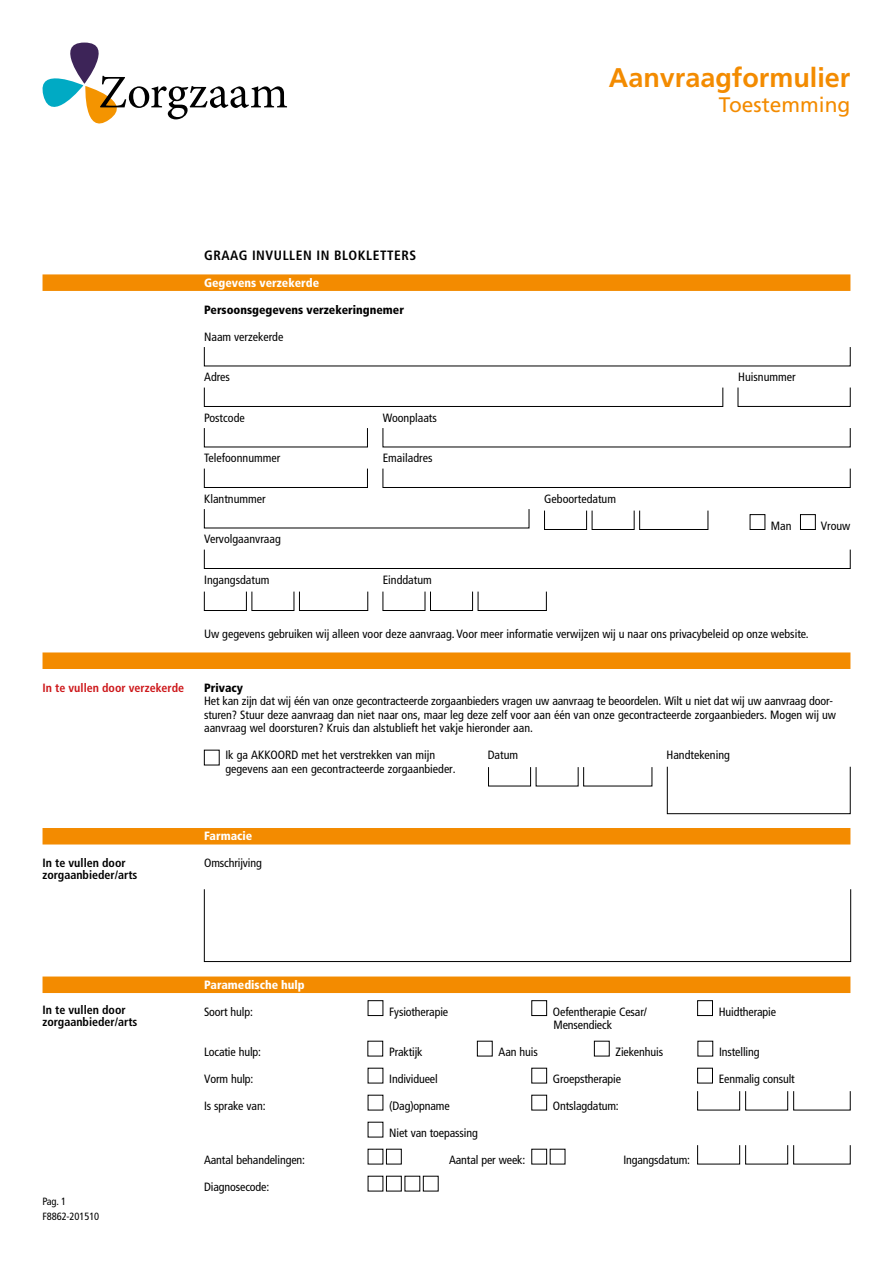
<style>
.page{position:relative;width:893px;height:1263px;background:#fff}
.page>*{position:absolute;margin:0;border:0;box-sizing:border-box;transform-origin:0 0}
.t1{font:700 27px "Frutiger";color:#f38b00}
.t2{font:21px "Frutiger";color:#f38b00}
.t3{font:700 condensed 13.5px "Frutiger";letter-spacing:.04em;color:#000}
.t4{font:condensed 12px/13.5px "Frutiger";color:#000}
.t5{font:700 condensed 12px/12px "Frutiger";color:#000}
.t6{font:900 condensed 12px "Frutiger";color:#fff}
.t7{font:900 condensed 12px "Frutiger";color:#000}
.t8{font:700 condensed 12px "Frutiger";color:#cd171a}
.t9{font:condensed 10.5px/15px "Frutiger";letter-spacing:-.01em;color:#000}
</style>
<div class="page">
<div style="left:43px;top:274px;width:807px;height:17px;background:#f38b00"></div>
<div style="left:43px;top:652px;width:807px;height:17px;background:#f38b00"></div>
<div style="left:43px;top:828px;width:807px;height:16px;background:#f38b00"></div>
<div style="left:43px;top:976px;width:807px;height:17px;background:#f38b00"></div>
<div style="left:204px;top:387px;width:519px;height:20px;border:1px solid #000"></div>
<div style="left:204px;top:468px;width:164px;height:20px;border:1px solid #000"></div>
<div style="left:383px;top:468px;width:467px;height:20px;border:1px solid #000"></div>
<div style="left:544px;top:510px;width:43px;height:20px;border:1px solid #000"></div>
<div style="left:592px;top:510px;width:42px;height:20px;border:1px solid #000"></div>
<div style="left:639px;top:510px;width:69px;height:20px;border:1px solid #000"></div>
<div style="left:750px;top:514px;width:15px;height:16px;border:1px solid #000"></div>
<div style="left:800px;top:514px;width:16px;height:16px;border:1px solid #000"></div>
<div style="left:204px;top:549px;width:646px;height:20px;border:1px solid #000"></div>
<div style="left:204px;top:591px;width:43px;height:20px;border:1px solid #000"></div>
<div style="left:252px;top:591px;width:42px;height:20px;border:1px solid #000"></div>
<div style="left:299px;top:591px;width:69px;height:20px;border:1px solid #000"></div>
<div style="left:383px;top:591px;width:42px;height:20px;border:1px solid #000"></div>
<div style="left:430px;top:591px;width:43px;height:20px;border:1px solid #000"></div>
<div style="left:478px;top:591px;width:69px;height:20px;border:1px solid #000"></div>
<div style="left:204px;top:750px;width:15px;height:15px;border:1px solid #000"></div>
<div style="left:488px;top:767px;width:43px;height:19px;border:1px solid #000"></div>
<div style="left:204px;top:889px;width:647px;height:73px;border:1px solid #000"></div>
<div style="left:368px;top:1000px;width:15px;height:16px;border:1px solid #000"></div>
<div style="left:531px;top:1000px;width:16px;height:16px;border:1px solid #000"></div>
<div style="left:697px;top:1000px;width:16px;height:16px;border:1px solid #000"></div>
<div style="left:368px;top:1041px;width:15px;height:15px;border:1px solid #000"></div>
<div style="left:477px;top:1041px;width:15px;height:15px;border:1px solid #000"></div>
<div style="left:594px;top:1041px;width:15px;height:15px;border:1px solid #000"></div>
<div style="left:697px;top:1068px;width:16px;height:15px;border:1px solid #000"></div>
<div style="left:697px;top:1091px;width:43px;height:19px;border:1px solid #000"></div>
<div style="left:745px;top:1091px;width:43px;height:19px;border:1px solid #000"></div>
<div style="left:386px;top:1149px;width:16px;height:15px;border:1px solid #000"></div>
<div style="left:697px;top:1145px;width:43px;height:19px;border:1px solid #000"></div>
<div style="left:745px;top:1145px;width:43px;height:19px;border:1px solid #000"></div>
<div style="left:386px;top:1176px;width:16px;height:15px;border:1px solid #000"></div>
<div style="left:423px;top:1176px;width:15px;height:15px;border:1px solid #000"></div>
<div style="left:738px;top:387px;width:112px;height:20px;border:1px solid #000"></div>
<div style="left:667px;top:766px;width:183px;height:48px;border:1px solid #000"></div>
<svg style="left:43px;top:43px;width:244px;height:80px"></svg>
<h1 class="t1" style="left:609px;top:62px;width:243px">Aanvraagformulier</h1>
<h2 class="t2" style="left:719px;top:93px;width:133px">Toestemming</h2>
<p class="t8" style="left:43px;top:680px;width:143px">In te vullen door verzekerde</p>
<p class="t3" style="left:204px;top:247px;width:214px">GRAAG INVULLEN IN BLOKLETTERS</p>
<p class="t6" style="left:204px;top:275px;width:117px">Gegevens verzekerde</p>
<p class="t7" style="left:204px;top:302px;width:201px">Persoonsgegevens verzekeringnemer</p>
<p class="t4" style="left:204px;top:330px;width:81px">Naam verzekerde</p>
<p class="t4" style="left:204px;top:370px;width:27px">Adres</p>
<p class="t4" style="left:738px;top:370px;width:59px">Huisnummer</p>
<p class="t4" style="left:204px;top:411px;width:42px">Postcode</p>
<p class="t4" style="left:383px;top:411px;width:56px">Woonplaats</p>
<p class="t4" style="left:204px;top:451px;width:78px">Telefoonnummer</p>
<p class="t4" style="left:383px;top:451px;width:51px">Emailadres</p>
<p class="t4" style="left:204px;top:492px;width:63px">Klantnummer</p>
<p class="t4" style="left:544px;top:492px;width:73px">Geboortedatum</p>
<p class="t4" style="left:771px;top:519px;width:22px">Man</p>
<p class="t4" style="left:821px;top:519px;width:31px">Vrouw</p>
<p class="t4" style="left:204px;top:532px;width:78px">Vervolgaanvraag</p>
<p class="t4" style="left:204px;top:573px;width:67px">Ingangsdatum</p>
<p class="t4" style="left:383px;top:573px;width:51px">Einddatum</p>
<p class="t4" style="left:204px;top:627px;width:606px">Uw gegevens gebruiken wij alleen voor deze aanvraag. Voor meer informatie verwijzen wij u naar ons privacybeleid op onze website.</p>
<p class="t7" style="left:204px;top:680px;width:40px">Privacy</p>
<p class="t4" style="left:204px;top:694px;width:634px">Het kan zijn dat wij één van onze gecontracteerde zorgaanbieders vragen uw aanvraag te beoordelen. Wilt u niet dat wij uw aanvraag door&shy;sturen? Stuur deze aanvraag dan niet naar ons, maar leg deze zelf voor aan één van onze gecontracteerde zorgaanbieders. Mogen wij uw aanvraag wel doorsturen? Kruis dan alstublieft het vakje hieronder aan.</p>
<p class="t4" style="left:225px;top:748px;width:211px">Ik ga AKKOORD met het verstrekken van mijn</p>
<p class="t4" style="left:488px;top:748px;width:32px">Datum</p>
<p class="t4" style="left:666px;top:748px;width:65px">Handtekening</p>
<p class="t4" style="left:225px;top:762px;width:232px">gegevens aan een gecontracteerde zorgaanbieder.</p>
<p class="t5" style="left:43px;top:856px;width:97px">In te vullen door zorgaanbieder/arts</p>
<p class="t6" style="left:204px;top:829px;width:50px">Farmacie</p>
<p class="t4" style="left:204px;top:856px;width:59px">Omschrijving</p>
<p class="t5" style="left:43px;top:1003px;width:97px">In te vullen door zorgaanbieder/arts</p>
<p class="t9" style="left:43px;top:1194px;width:58px">Pag. 1<br>F8862-201510</p>
<p class="t6" style="left:204px;top:977px;width:102px">Paramedische hulp</p>
<p class="t4" style="left:204px;top:1005px;width:50px">Soort hulp:</p>
<p class="t4" style="left:389px;top:1005px;width:60px">Fysiotherapie</p>
<p class="t4" style="left:553px;top:1005px;width:95px">Oefentherapie Cesar/</p>
<p class="t4" style="left:719px;top:1005px;width:59px">Huidtherapie</p>
<p class="t4" style="left:553px;top:1018px;width:60px">Mensendieck</p>
<p class="t4" style="left:204px;top:1045px;width:59px">Locatie hulp:</p>
<p class="t4" style="left:389px;top:1045px;width:35px">Praktijk</p>
<p class="t4" style="left:499px;top:1045px;width:41px">Aan huis</p>
<p class="t4" style="left:616px;top:1045px;width:49px">Ziekenhuis</p>
<p class="t4" style="left:719px;top:1045px;width:42px">Instelling</p>
<p class="t4" style="left:204px;top:1072px;width:51px">Vorm hulp:</p>
<p class="t4" style="left:389px;top:1072px;width:50px">Individueel</p>
<p class="t4" style="left:553px;top:1072px;width:70px">Groepstherapie</p>
<p class="t4" style="left:719px;top:1072px;width:78px">Eenmalig consult</p>
<p class="t4" style="left:204px;top:1099px;width:63px">Is sprake van:</p>
<p class="t4" style="left:389px;top:1099px;width:62px">(Dag)opname</p>
<p class="t4" style="left:553px;top:1099px;width:67px">Ontslagdatum:</p>
<p class="t4" style="left:389px;top:1126px;width:90px">Niet van toepassing</p>
<p class="t4" style="left:204px;top:1153px;width:102px">Aantal behandelingen:</p>
<p class="t4" style="left:449px;top:1153px;width:78px">Aantal per week:</p>
<p class="t4" style="left:623px;top:1153px;width:68px">Ingangsdatum:</p>
<p class="t4" style="left:204px;top:1180px;width:67px">Diagnosecode:</p>
</div>
